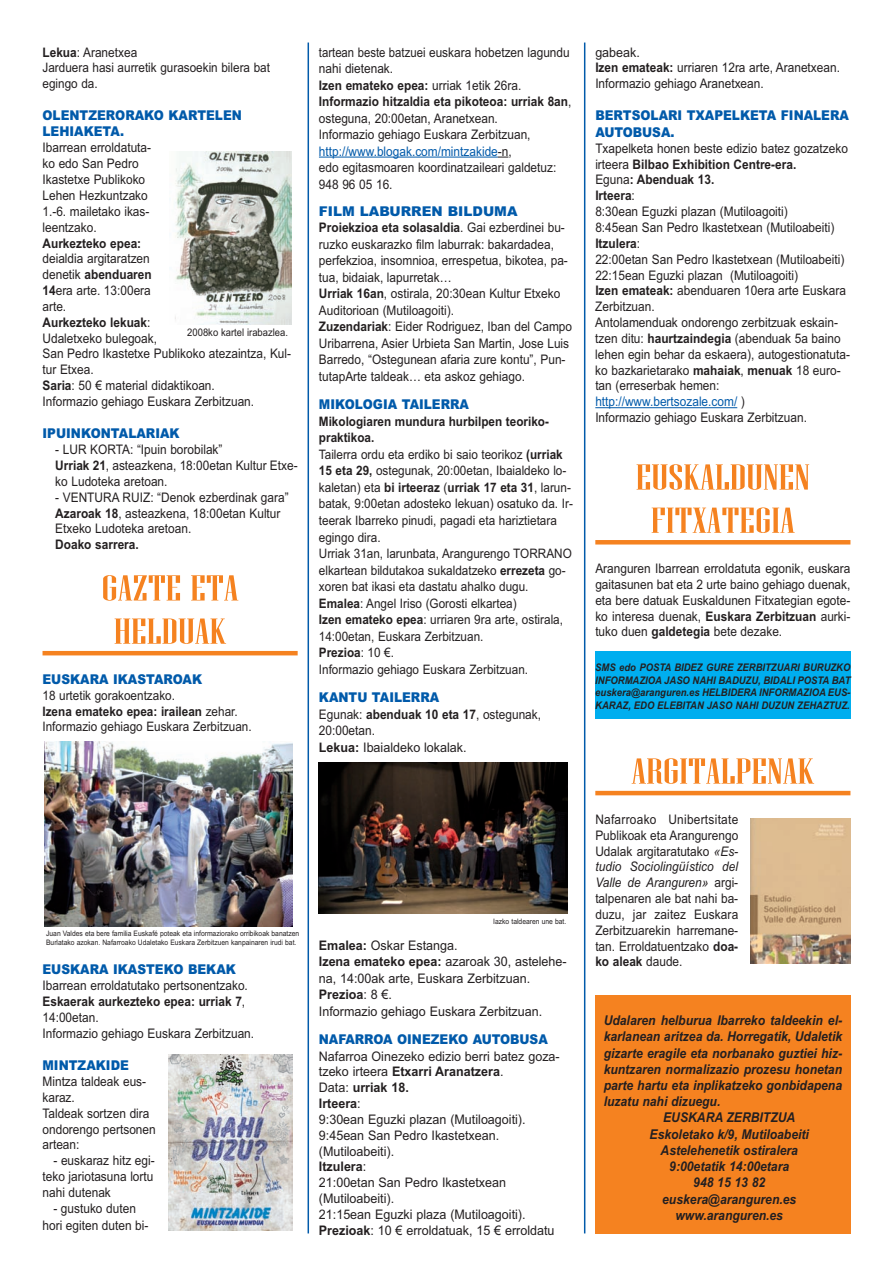
<style>
.page{position:relative;width:893px;height:1276px;background:#fff}
.page>*{position:absolute;margin:0;border:0;box-sizing:border-box;transform-origin:0 0}
.t1{font:36px/43.2px "Niagara Solid";color:#f58220;text-align:center;scale:1.5 1}
.t2{font:italic 700 13.5px "Arial";color:#231f20;scale:.9 1}
.t3{font:900 13.5px/16.2px "Arial";color:#015aaa;scale:.9 1}
.t4{font:900 13.5px "Arial";color:#015aaa}
.t5{font:13.2px/15.9px "Arial";color:#231f20;scale:.9 1}
.t6{font:13.2px/15.9px "Arial";color:#231f20;scale:.95 1}
.t7{font:13.2px/16.5px "Arial";color:#231f20;scale:.86 1}
.t8{font:700 13.2px "Arial";color:#231f20;scale:.9 1}
.t9{font:13.05px/16.5px "Arial";color:#231f20;scale:.9 1}
.t10{font:italic 700 10.5px/12.6px "Arial";color:#231f20;text-align:justify;scale:.9 1}
.t11{font:10.5px "Arial";color:#231f20;scale:.9 1}
.t12{font:7.5px/9px "Arial";color:#231f20;scale:.9 1}
.s1{font-weight:700}
.s2{color:#015aaa}
.s3{font-style:italic}
</style>
<div class="page">
<hr style="left:43px;top:651px;width:255px;height:4px;background:#f58220">
<hr style="left:319px;top:157px;width:179px;height:1px;background:#015aaa">
<hr style="left:595px;top:407px;width:142px;height:1px;background:#015aaa">
<hr style="left:595px;top:540px;width:255px;height:4px;background:#f58220">
<hr style="left:595px;top:791px;width:255px;height:4px;background:#f58220">
<div style="left:595px;top:995px;width:255px;height:238px;background:#f58220"></div>
<hr style="left:308px;top:43px;width:1px;height:1190px;background:#015aaa">
<hr style="left:584px;top:43px;width:1px;height:1190px;background:#015aaa">
<img style="left:750px;top:818px;width:100px;height:145px">
<img style="left:175px;top:151px;width:116px;height:173px">
<img style="left:319px;top:762px;width:248px;height:151px">
<img style="left:44px;top:741px;width:249px;height:185px">
<img style="left:168px;top:1054px;width:124px;height:176px">
<div style="left:595px;top:651px;width:255px;height:67px;background:#00aeef"></div>
<p class="t5" style="left:43px;top:44px;width:107px"><span class="s1">Lekua</span>: Aranetxea</p>
<p class="t9" style="left:43px;top:60px;width:254px;line-height:15.6px">Jarduera hasi aurretik gurasoekin bilera bat egingo da.</p>
<p class="t3" style="left:43px;top:107px;width:223px">OLENTZERORAKO KARTELEN<br>LEHIAKETA.</p>
<p class="t5" style="left:43px;top:140px;width:122px">Ibarrean erroldatuta&shy;ko edo San Pedro<br>Ikastetxe Publikoko<br>Lehen Hezkuntzako<br>1.-6. mailetako ikas&shy;leentzako.</p>
<p class="t8" style="left:43px;top:235px;width:111px">Aurkezteko epea:</p>
<p class="t5" style="left:43px;top:251px;width:278px">deialdia argitaratzen<br>denetik <span class="s1">abenduaren<br>14</span>era arte. 13:00era<br>arte.<br><span class="s1">Aurkezteko lekuak</span>:<br>Udaletxeko bulegoak,<br>San Pedro Ikastetxe Publikoko atezaintza, Kul&shy;tur Etxea.<br><span class="s1">Saria</span>: 50 € material didaktikoan.<br>Informazio gehiago Euskara Zerbitzuan.</p>
<p class="t3" style="left:43px;top:425px;width:154px">IPUINKONTALARIAK</p>
<p class="t5" style="left:55px;top:442px;width:271px">- LUR KORTA: “Ipuin borobilak”<br><span class="s1">Urriak 21</span>, asteazkena, 18:00etan Kultur Etxe&shy;ko Ludoteka aretoan.</p>
<p class="t5" style="left:55px;top:489px;width:261px">- VENTURA RUIZ: “Denok ezberdinak gara”<br><span class="s1">Azaroak 18</span>, asteazkena, 18:00etan Kultur<br>Etxeko Ludoteka aretoan.</p>
<p class="t8" style="left:55px;top:537px;width:94px">Doako sarrera.</p>
<h1 class="t1" style="left:102px;top:566px;width:93px">GAZTE ETA<br>HELDUAK</h1>
<p class="t3" style="left:43px;top:671px;width:179px">EUSKARA IKASTAROAK</p>
<p class="t9" style="left:43px;top:688px;width:234px;line-height:15.6px">18 urtetik gorakoentzako.<br><span class="s1">Izena emateko epea: irailean</span> zehar.<br>Informazio gehiago Euskara Zerbitzuan.</p>
<p class="t11" style="left:187px;top:327px;width:114px">2008ko kartel irabazlea.</p>
<p class="t7" style="left:319px;top:44px;width:295px">tartean beste batzuei euskara hobetzen lagundu nahi dietenak.<br><span class="s1">Izen emateko epea:</span> urriak 1etik 26ra.<br><span class="s1">Informazio hitzaldia eta pikoteoa: urriak 8an</span>, osteguna, 20:00etan, Aranetxean.<br>Informazio gehiago Euskara Zerbitzuan, <span class="s2">http://www.blogak.com/mintzakide</span>-n,<br>edo egitasmoaren koordinatzaileari galdetuz:<br>948 96 05 16.</p>
<p class="t4" style="left:319px;top:203px;width:200px">FILM LABURREN BILDUMA</p>
<p class="t5" style="left:319px;top:219px;width:283px;line-height:16.5px"><span class="s1">Proiekzioa eta solasaldia</span>. Gai ezberdinei bu&shy;ruzko euskarazko film laburrak: bakardadea, perfekzioa, insomnioa, errespetua, bikotea, pa&shy;tua, bidaiak, lapurretak…<br><span class="s1">Urriak 16an</span>, ostirala, 20:30ean Kultur Etxeko Auditorioan (Mutiloagoiti).<br><span class="s1">Zuzendariak</span>: Eider Rodriguez, Iban del Campo Uribarrena, Asier Urbieta San Martin, Jose Luis Barredo, “Ostegunean afaria zure kontu”, Pun&shy;tutapArte taldeak… eta askoz gehiago.</p>
<p class="t3" style="left:319px;top:397px;width:168px">MIKOLOGIA TAILERRA</p>
<p class="t9" style="left:319px;top:413px;width:284px"><span class="s1">Mikologiaren mundura hurbilpen teoriko&shy;praktikoa.<br></span>Tailerra ordu eta erdiko bi saio teorikoz <span class="s1">(urriak 15 eta 29,</span> ostegunak, 20:00etan, Ibaialdeko lo&shy;kaletan) eta <span class="s1">bi irteeraz</span> (<span class="s1">urriak 17 eta 31</span>, larun&shy;batak, 9:00etan adosteko lekuan) osatuko da. Ir&shy;teerak Ibarreko pinudi, pagadi eta hariztietara egingo dira.<br>Urriak 31an, larunbata, Arangurengo TORRANO elkartean bildutakoa sukaldatzeko <span class="s1">errezeta</span> go&shy;xoren bat ikasi eta dastatu ahalko dugu.<br><span class="s1">Emalea</span>: Angel Iriso (Gorosti elkartea)<br><span class="s1">Izen emateko epea</span>: urriaren 9ra arte, ostirala, 14:00etan, Euskara Zerbitzuan.<br><span class="s1">Prezioa</span>: 10 €.<br>Informazio gehiago Euskara Zerbitzuan.</p>
<p class="t3" style="left:319px;top:689px;width:135px">KANTU TAILERRA</p>
<p class="t5" style="left:319px;top:706px;width:248px;line-height:16.5px">Egunak: <span class="s1">abenduak 10 eta 17</span>, ostegunak,<br>20:00etan.<br><span class="s1">Lekua:</span> Ibaialdeko lokalak.</p>
<p class="t12" style="left:46px;top:929px;width:283px">Juan Valdes eta bere familia Euskafé poteak eta informaziorako orribikoak banatzen<br>Burlatako azokan. Nafarroako Udaletako Euskara Zerbitzuen kanpainaren irudi bat.</p>
<p class="t3" style="left:43px;top:961px;width:216px">EUSKARA IKASTEKO BEKAK</p>
<p class="t5" style="left:43px;top:977px;width:237px">Ibarrean erroldatutako pertsonentzako.<br><span class="s1">Eskaerak aurkezteko epea: urriak 7</span>, 14:00etan.<br>Informazio gehiago Euskara Zerbitzuan.</p>
<p class="t3" style="left:43px;top:1057px;width:97px">MINTZAKIDE</p>
<p class="t5" style="left:43px;top:1073px;width:127px">Mintza taldeak eus&shy;karaz.<br>Taldeak sortzen dira ondorengo pertsonen artean:</p>
<p class="t5" style="left:43px;top:1152px;width:126px;text-align:justify;text-indent:11px">- euskaraz hitz egi&shy;teko jariotasuna lortu nahi dutenak</p>
<p class="t5" style="left:43px;top:1200px;width:119px;line-height:16.5px;text-align:center">- gustuko duten<br>hori egiten duten bi-</p>
<p class="t12" style="left:493px;top:917px;width:83px">Iazko taldearen une bat.</p>
<p class="t6" style="left:319px;top:937px;width:262px;line-height:16.5px"><span class="s1">Emalea:</span> Oskar Estanga.<br><span class="s1">Izena emateko epea:</span> azaroak 30, astelehe&shy;na, 14:00ak arte, Euskara Zerbitzuan.<br><span class="s1">Prezioa</span>: 8 €.<br>Informazio gehiago Euskara Zerbitzuan.</p>
<p class="t3" style="left:319px;top:1031px;width:256px">NAFARROA OINEZEKO AUTOBUSA</p>
<p class="t6" style="left:319px;top:1048px;width:255px">Nafarroa Oinezeko edizio berri batez goza&shy;tzeko irteera <span class="s1">Etxarri Aranatzera</span>.<br>Data: <span class="s1">urriak 18.<br>Irteera</span>:<br>9:30ean Eguzki plazan (Mutiloagoiti).<br>9:45ean San Pedro Ikastetxean. (Mutiloabeiti).<br><span class="s1">Itzulera</span>:<br>21:00etan San Pedro Ikastetxean (Mutiloabeiti).<br>21:15ean Eguzki plaza (Mutiloagoiti).<br><span class="s1">Prezioak</span>: 10 € erroldatuak, 15 € erroldatu</p>
<p class="t6" style="left:595px;top:44px;width:259px">gabeak.<br><span class="s1">Izen emateak:</span> urriaren 12ra arte, Aranetxean.<br>Informazio gehiago Aranetxean.</p>
<p class="t3" style="left:595px;top:108px;width:283px">BERTSOLARI TXAPELKETA FINALERA<br>AUTOBUSA.</p>
<p class="t5" style="left:595px;top:140px;width:284px">Txapelketa honen beste edizio batez gozatzeko irteera <span class="s1">Bilbao Exhibition Centre-era.<br></span>Eguna<span class="s1">: Abenduak 13.<br>Irteera</span>:<br>8:30ean Eguzki plazan (Mutiloagoiti)<br>8:45ean San Pedro Ikastetxean (Mutiloabeiti)<br><span class="s1">Itzulera</span>:<br>22:00etan San Pedro Ikastetxean (Mutiloabeiti)<br>22:15ean Eguzki plazan (Mutiloagoiti)<br><span class="s1">Izen emateak:</span> abenduaren 10era arte Euskara Zerbitzuan.<br>Antolamenduak ondorengo zerbitzuak eskain&shy;tzen ditu: <span class="s1">haurtzaindegia</span> (abenduak 5a baino lehen egin behar da eskaera), autogestionatuta&shy;ko bazkarietarako <span class="s1">mahaiak</span>, <span class="s1">menuak</span> 18 euro&shy;tan (erreserbak hemen: <span class="s2">http://www.bertsozale.com/</span> )<br>Informazio gehiago Euskara Zerbitzuan.</p>
<h1 class="t1" style="left:636px;top:455px;width:118px">EUSKALDUNEN<br>FITXATEGIA</h1>
<p class="t5" style="left:595px;top:560px;width:285px;text-align:justify">Aranguren Ibarrean erroldatuta egonik, euskara gaitasunen bat eta 2 urte baino gehiago duenak, eta bere datuak Euskaldunen Fitxategian egote&shy;ko interesa duenak, <span class="s1">Euskara Zerbitzuan</span> aurki&shy;tuko duen <span class="s1">galdetegia</span> bete dezake.</p>
<p class="t10" style="left:595px;top:661px;width:285px">SMS edo POSTA BIDEZ GURE ZERBITZUARI BURUZKO INFORMAZIOA JASO NAHI BADUZU, BIDALI POSTA BAT euskera@aranguren.es HELBIDERA INFORMAZIOA EUS-KARAZ, EDO ELEBITAN JASO NAHI DUZUN ZEHAZTUZ.</p>
<h1 class="t1" style="left:631px;top:749px;width:123px">ARGITALPENAK</h1>
<p class="t5" style="left:595px;top:811px;width:160px;text-align:justify">Nafarroako Unibertsitate Publikoak eta Arangurengo Udalak argitaratutako <span class="s3">«Es&shy;tudio Sociolingüístico del Valle de Aranguren»</span> argi&shy;talpenaren ale bat nahi ba&shy;duzu, jar zaitez Euskara Zerbitzuarekin harremane&shy;tan. Erroldatuentzako <span class="s1">doa&shy;ko aleak</span> daude.</p>
<p class="t2" style="left:604px;top:1012px;width:267px">Udalaren helburua Ibarreko taldeekin el-</p>
<p class="t2" style="left:604px;top:1029px;width:266px">karlanean aritzea da. Horregatik, Udaletik</p>
<p class="t2" style="left:604px;top:1045px;width:267px">gizarte eragile eta norbanako guztiei hiz-</p>
<p class="t2" style="left:604px;top:1061px;width:266px">kuntzaren normalizazio prozesu honetan</p>
<p class="t2" style="left:604px;top:1077px;width:266px">parte hartu eta inplikatzeko gonbidapena</p>
<p class="t2" style="left:604px;top:1093px;width:131px">luzatu nahi dizuegu.</p>
<p class="t2" style="left:663px;top:1110px;width:148px">EUSKARA ZERBITZUA</p>
<p class="t2" style="left:650px;top:1126px;width:179px">Eskoletako k/9, Mutiloabeiti</p>
<p class="t2" style="left:661px;top:1142px;width:154px">Astelehenetik ostiralera</p>
<p class="t2" style="left:669px;top:1158px;width:135px">9:00etatik 14:00etara</p>
<p class="t2" style="left:693px;top:1174px;width:81px">948 15 13 82</p>
<p class="t2" style="left:662px;top:1191px;width:150px">euskera@aranguren.es</p>
<p class="t2" style="left:675px;top:1207px;width:121px">www.aranguren.es</p>
</div>
